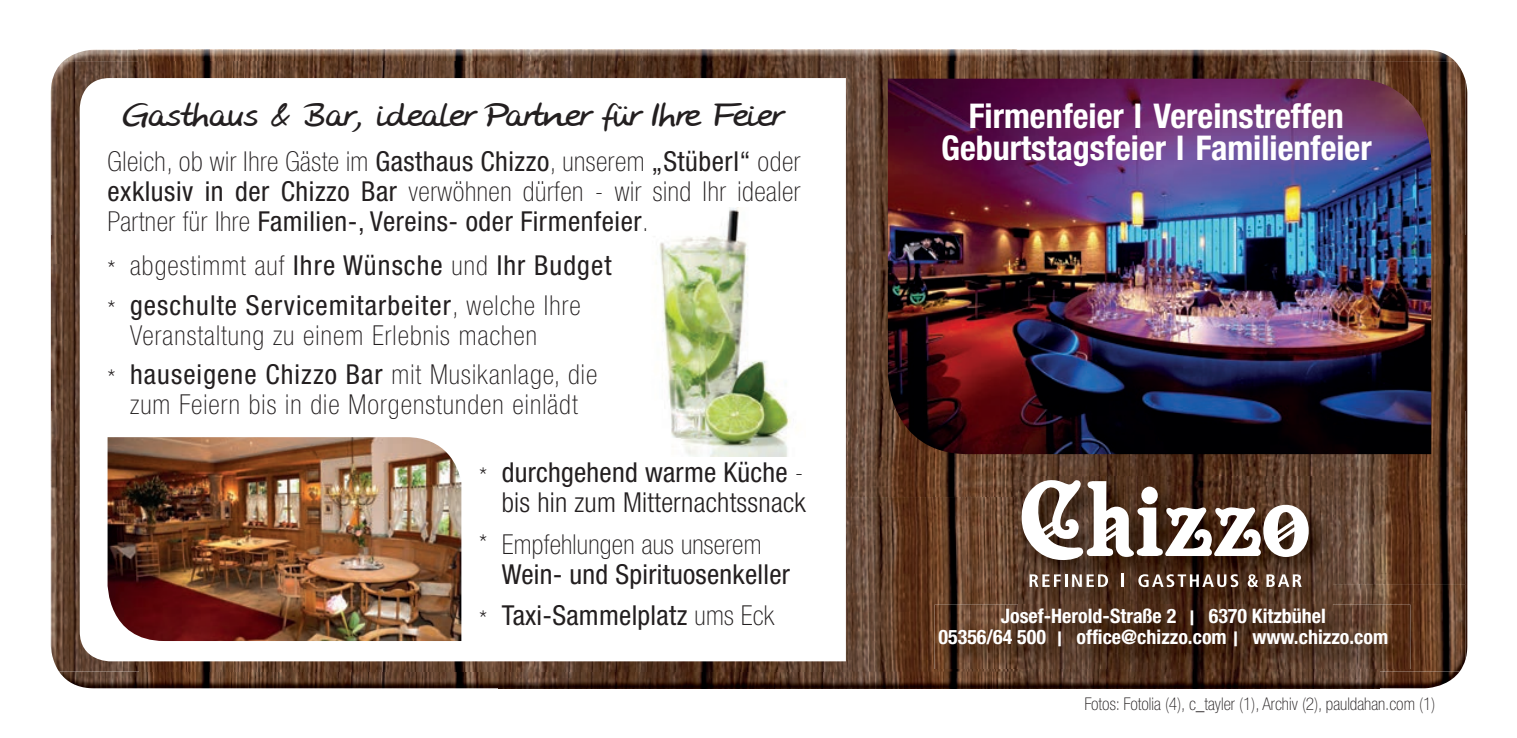
<style>
.page{position:relative;width:1517px;height:738px;background:#fff}
.page>*{position:absolute;margin:0;border:0;box-sizing:border-box;transform-origin:0 0}
.t1{font:italic 35px "HW Stone";letter-spacing:.01em;color:#231f20}
.t2{font:700 condensed 34px/32.5px "Helvetica Neue";color:#fff;text-align:center}
.t3{font:100 condensed 27.5px/30px "Helvetica Neue";letter-spacing:.04em;color:#231f20;text-align:justify}
.t4{font:condensed 27.5px/39.2px "Helvetica Neue";letter-spacing:.04em;color:#231f20}
.t5{font:300 condensed 27.5px/30px "Helvetica Neue";letter-spacing:.01em;color:#231f20;text-align:right}
.t6{font:condensed 27.5px/41.8px "Helvetica Neue";letter-spacing:.01em;color:#231f20}
.t7{font:100 condensed 27.5px "Helvetica Neue";letter-spacing:.01em;color:#231f20}
.t8{font:700 condensed 20px/21.2px "Helvetica Neue";color:#fff;text-align:center}
.t9{font:100 condensed 17.5px "Helvetica Neue";color:#231f20}
.s1{font-style:normal}
.s2{font-weight:400}
.s3{font-weight:100}
</style>
<div class="page">
<img style="left:139px;top:50px;width:1315px;height:11px">
<img style="left:51px;top:50px;width:88px;height:429px">
<img style="left:51px;top:479px;width:1px;height:172px">
<img style="left:1465px;top:81px;width:2px;height:433px">
<img style="left:1379px;top:514px;width:88px;height:173px">
<img style="left:59px;top:671px;width:1320px;height:16px">
<img style="left:52px;top:61px;width:1413px;height:348px">
<img style="left:1289px;top:409px;width:176px;height:174px">
<img style="left:847px;top:409px;width:442px;height:87px">
<img style="left:52px;top:409px;width:795px;height:262px">
<img style="left:847px;top:496px;width:176px;height:175px">
<img style="left:1023px;top:583px;width:442px;height:88px">
<svg style="left:80px;top:78px;width:766px;height:582px"></svg>
<img style="left:617px;top:207px;width:188px;height:249px">
<img style="left:888px;top:79px;width:543px;height:375px">
<img style="left:108px;top:437px;width:353px;height:203px">
<img style="left:1018px;top:476px;width:314px;height:128px">
<svg style="left:1021px;top:479px;width:287px;height:81px"></svg>
<svg style="left:1029px;top:574px;width:79px;height:12px"></svg>
<svg style="left:1121px;top:573px;width:2px;height:13px"></svg>
<svg style="left:1138px;top:573px;width:100px;height:13px"></svg>
<svg style="left:1247px;top:573px;width:11px;height:13px"></svg>
<svg style="left:1266px;top:574px;width:35px;height:12px"></svg>
<img style="left:934px;top:604px;width:476px;height:64px">
<p class="t1" style="left:120px;top:96px;width:660px">Gasthaus <span class="s1">&amp;</span> Bar, idealer Partner für Ihre Feier</p>
<p class="t3" style="left:108px;top:146px;width:694px">Gleich, ob wir Ihre Gäste im <span class="s2">Gasthaus Chizzo</span>, unserem <span class="s2">„Stüberl“</span> oder <span class="s2">exklusiv in der Chizzo Bar</span> verwöhnen dürfen - wir sind Ihr idealer Partner für Ihre <span class="s2">Familien-, Vereins- oder Firmenfeier</span>.</p>
<p class="t4" style="left:108px;top:245px;width:505px"><span class="s3">* abgestimmt auf</span> Ihre Wünsche <span class="s3">und</span> Ihr Budget <span class="s3">*</span> geschulte Servicemitarbeiter<span class="s3">, welche Ihre</span></p>
<p class="t3" style="left:108px;top:315px;width:491px;line-height:39.2px;text-indent:22px">Veranstaltung zu einem Erlebnis machen<br>* <span class="s2">hauseigene Chizzo Bar</span> mit Musikanlage, die</p>
<p class="t3" style="left:130px;top:389px;width:449px">zum Feiern bis in die Morgenstunden einlädt</p>
<p class="t5" style="left:479px;top:456px;width:328px"><span class="s3">*</span> <span class="s2">durchgehend warme Küche</span> <span class="s3">- </span>bis hin zum Mitternachtssnack</p>
<p class="t7" style="left:479px;top:528px;width:284px">* Empfehlungen aus unserem</p>
<p class="t6" style="left:479px;top:552px;width:312px;text-indent:22px">Wein- und Spirituosenkeller <span class="s3">*</span> Taxi-Sammelplatz <span class="s3">ums Eck</span></p>
<p class="t2" style="left:941px;top:99px;width:432px">Firmenfeier l Vereinstreffen<br>Geburtstagsfeier l Familienfeier</p>
<p class="t8" style="left:938px;top:604px;width:451px">Josef-Herold-Straße 2 | 6370 Kitzbühel<br>05356/64 500 | office@chizzo.com | www.chizzo.com</p>
<p class="t9" style="left:1084px;top:693px;width:352px">Fotos: Fotolia (4), c_tayler (1), Archiv (2), pauldahan.com (1)</p>
</div>
